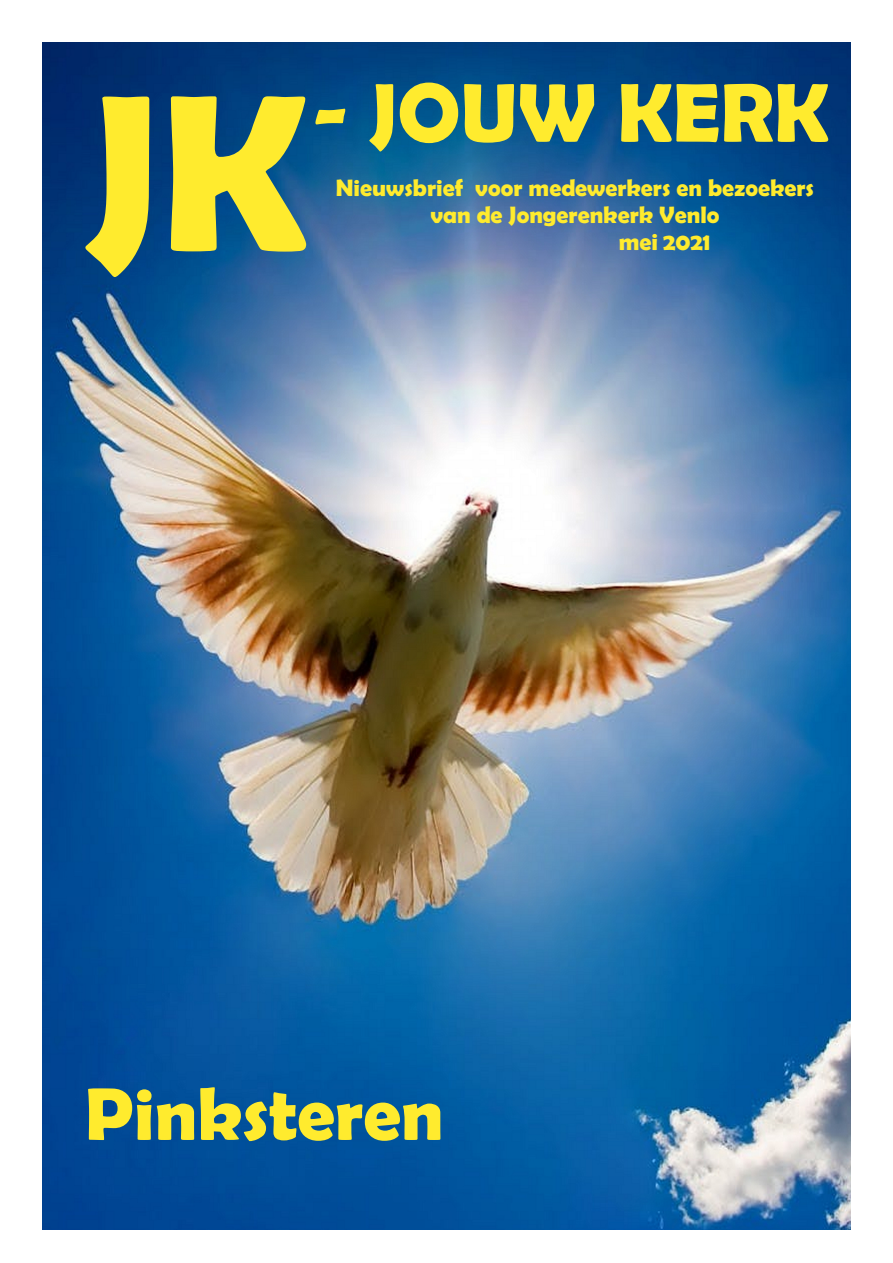
<style>
.page{position:relative;width:893px;height:1263px;background:#fff}
.page>*{position:absolute;margin:0;border:0;box-sizing:border-box;transform-origin:0 0}
.t1{font:700 225px "Berlin Sans FB Demi";color:#ffeb2e}
.t2{font:700 84px "Berlin Sans FB Demi";color:#ffeb2e}
.t3{font:700 75px "Berlin Sans FB Demi";color:#ffeb2e}
.t4{font:700 24px "Berlin Sans FB Demi";color:#ffeb2e}
</style>
<div class="page">
<img style="left:42px;top:42px;width:808px;height:1187px">
<h1 class="t1" style="left:85px;top:43px;width:225px">JK</h1>
<h2 class="t2" style="left:312px;top:64px;width:518px">- JOUW KERK</h2>
<p class="t4" style="left:336px;top:173px;width:480px">Nieuwsbrief voor medewerkers en bezoekers</p>
<p class="t4" style="left:430px;top:201px;width:291px">van de Jongerenkerk Venlo</p>
<p class="t4" style="left:619px;top:228px;width:94px">mei 2021</p>
<h3 class="t3" style="left:85px;top:1070px;width:360px">Pinksteren</h3>
</div>
